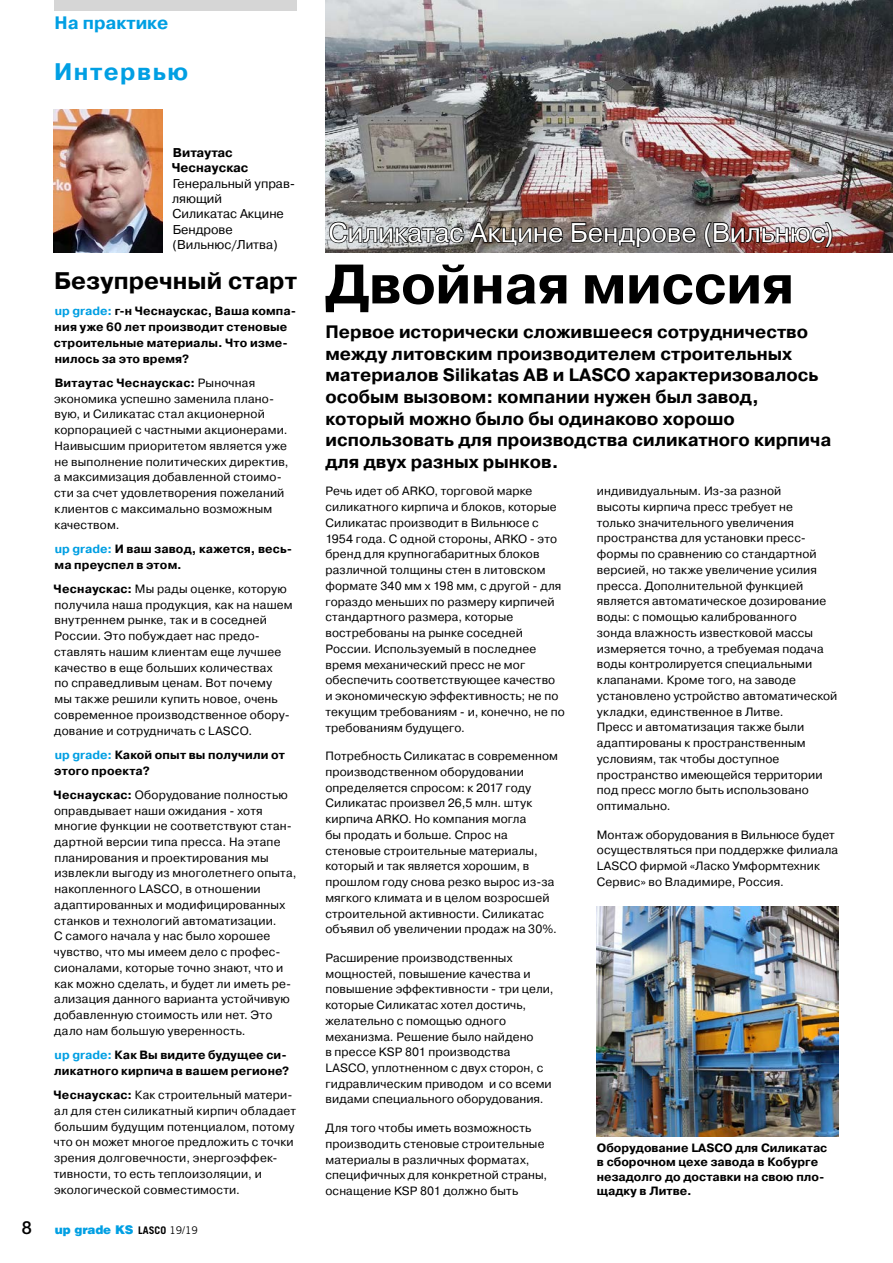
<style>
.page{position:relative;width:893px;height:1263px;background:#fff}
.page>*{position:absolute;margin:0;border:0;box-sizing:border-box;transform-origin:0 0}
.t1{font:700 55.5px "Pragmatica";letter-spacing:-.01em;color:#000}
.t2{font:27px "Pragmatica C";letter-spacing:-.005em;color:#fff}
.t3{font:700 24px "Pragmatica C";color:#000}
.t4{font:700 24px "Pragmatica C";letter-spacing:.06em;color:#009fe3}
.t5{font:700 18px/21.6px "Pragmatica C";color:#000}
.t6{font:700 18px "Pragmatica C";color:#009fe3}
.t7{font:500 18px "Helvetica Neue";color:#000}
.t8{font:12.75px/15.3px "Pragmatica C";color:#000}
.t9{font:700 12.75px/15.3px "Pragmatica";color:#000}
.t10{font:12px/15.8px "Pragmatica C";letter-spacing:.01em;color:#000}
.t11{font:700 12px/15.8px "Pragmatica C";letter-spacing:.01em;color:#000}
.t12{font:900 12px "Helvetica";letter-spacing:-.01em;color:#009fe3}
.s1{color:#009fe3}
.s2{font-weight:700}
.s3{font-family:"Trade Gothic";font-weight:700;font-size:10.5px;color:#000}
.s4{font-family:"Trade Gothic";font-weight:400;font-size:10.5px;color:#000}
</style>
<div class="page">
<div style="left:54px;top:0;width:242px;height:11px;background:#d6d6d6"></div>
<img style="left:325px;top:0;width:568px;height:252px">
<img style="left:53px;top:109px;width:109px;height:144px">
<img style="left:325px;top:221px;width:508px;height:32px">
<img style="left:597px;top:906px;width:242px;height:230px">
<h3 class="t6" style="left:54px;top:13px;width:115px">На практике</h3>
<h3 class="t4" style="left:54px;top:59px;width:136px">Интервью</h3>
<h3 class="t7" style="left:22px;top:1217px;width:12px">8</h3>
<p class="t9" style="left:172px;top:145px;width:78px">Витаутас<br>Чеснаускас</p>
<p class="t8" style="left:172px;top:176px;width:125px">Генеральный управ&shy;ляющий<br>Силикатас Акцине<br>Бендрове (Вильнюс/Литва)</p>
<h3 class="t3" style="left:54px;top:267px;width:245px">Безупречный старт</h3>
<p class="t11" style="left:54px;top:303px;width:244px"><span class="s1">up grade:</span> г-н Чеснаускас, Ваша компа&shy;ния уже 60 лет производит стеновые строительные материалы. Что изме&shy;нилось за это время?</p>
<p class="t10" style="left:54px;top:375px;width:236px"><span class="s2">Витаутас Чеснаускас:</span> Рыночная экономика успешно заменила плано&shy;вую, и Силикатас стал акционерной корпорацией с частными акционерами.<br>Наивысшим приоритетом является уже не выполнение политических директив, а максимизация добавленной стоимо&shy;сти за счет удовлетворения пожеланий клиентов с максимально возможным качеством.</p>
<p class="t11" style="left:55px;top:541px;width:239px"><span class="s1">up grade:</span> И ваш завод, кажется, весь&shy;ма преуспел в этом.</p>
<p class="t10" style="left:54px;top:581px;width:241px"><span class="s2">Чеснаускас:</span> Мы рады оценке, которую получила наша продукция, как на нашем внутреннем рынке, так и в соседней России. Это побуждает нас предо&shy;ставлять нашим клиентам еще лучшее качество в еще больших количествах<br>по справедливым ценам. Вот почему<br>мы также решили купить новое, очень современное производственное обору&shy;дование и сотрудничать с LASCO.</p>
<p class="t11" style="left:54px;top:747px;width:232px"><span class="s1">up grade:</span> Какой опыт вы получили от этого проекта?</p>
<p class="t10" style="left:54px;top:787px;width:244px"><span class="s2">Чеснаускас:</span> Оборудование полностью оправдывает наши ожидания - хотя многие функции не соответствуют стан&shy;дартной версии типа пресса. На этапе планирования и проектирования мы извлекли выгоду из многолетнего опыта, накопленного LASCO, в отношении адаптированных и модифицированных станков и технологий автоматизации.<br>С самого начала у нас было хорошее чувство, что мы имеем дело с профес&shy;сионалами, которые точно знают, что и как можно сделать, и будет ли иметь ре&shy;ализация данного варианта устойчивую добавленную стоимость или нет. Это дало нам большую уверенность.</p>
<p class="t11" style="left:54px;top:1047px;width:237px"><span class="s1">up grade:</span> Как Вы видите будущее си&shy;ликатного кирпича в вашем регионе?</p>
<p class="t10" style="left:53px;top:1087px;width:244px"><span class="s2">Чеснаускас:</span> Как строительный матери&shy;ал для стен силикатный кирпич обладает большим будущим потенциалом, потому что он может многое предложить с точки зрения долговечности, энергоэффек&shy;тивности, то есть теплоизоляции, и экологической совместимости.</p>
<p class="t12" style="left:55px;top:1222px;width:145px">up grade KS <span class="s3">LASCO</span> <span class="s4">19/19</span></p>
<h2 class="t2" style="left:328px;top:218px;width:507px">Силикатас Акцине Бендрове (Вильнюс)</h2>
<h1 class="t1" style="left:325px;top:248px;width:470px">Двойная миссия</h1>
<p class="t5" style="left:325px;top:321px;width:507px">Первое исторически сложившееся сотрудничество между литовским производителем строительных материалов Silikatas AB и LASCO характеризовалось особым вызовом: компании нужен был завод, который можно было бы одинаково хорошо использовать для производства силикатного кирпича для двух разных рынков.</p>
<p class="t10" style="left:325px;top:483px;width:241px">Речь идет об ARKO, торговой марке силикатного кирпича и блоков, которые Силикатас производит в Вильнюсе с 1954 года. С одной стороны, ARKO - это бренд для крупногабаритных блоков различной толщины стен в литовском формате 340 мм х 198 мм, с другой - для гораздо меньших по размеру кирпичей стандартного размера, которые востребованы на рынке соседней России. Используемый в последнее время механический пресс не мог обеспечить соответствующее качество и экономическую эффективность; не по текущим требованиям - и, конечно, не по требованиям будущего.</p>
<p class="t10" style="left:325px;top:748px;width:234px">Потребность Силикатас в современном производственном оборудовании определяется спросом: к 2017 году Силикатас произвел 26,5 млн. штук кирпича ARKO. Но компания могла<br>бы продать и больше. Спрос на стеновые строительные материалы, который и так является хорошим, в прошлом году снова резко вырос из-за мягкого климата и в целом возросшей строительной активности. Силикатас объявил об увеличении продаж на 30%.</p>
<p class="t10" style="left:325px;top:950px;width:230px">Расширение производственных мощностей, повышение качества и повышение эффективности - три цели, которые Силикатас хотел достичь, желательно с помощью одного механизма. Решение было найдено<br>в прессе KSP 801 производства LASCO, уплотненном с двух сторон, с гидравлическим приводом и со всеми видами специального оборудования.</p>
<p class="t10" style="left:325px;top:1120px;width:223px">Для того чтобы иметь возможность производить стеновые строительные материалы в различных форматах, специфичных для конкретной страны, оснащение KSP 801 должно быть</p>
<p class="t10" style="left:597px;top:483px;width:242px">индивидуальным. Из-за разной<br>высоты кирпича пресс требует не<br>только значительного увеличения пространства для установки пресс&shy;формы по сравнению со стандартной версией, но также увеличение усилия пресса. Дополнительной функцией является автоматическое дозирование воды: с помощью калиброванного<br>зонда влажность известковой массы измеряется точно, а требуемая подача воды контролируется специальными клапанами. Кроме того, на заводе установлено устройство автоматической укладки, единственное в Литве.<br>Пресс и автоматизация также были адаптированы к пространственным условиям, так чтобы доступное пространство имеющейся территории под пресс могло быть использовано оптимально.</p>
<p class="t10" style="left:597px;top:827px;width:243px">Монтаж оборудования в Вильнюсе будет осуществляться при поддержке филиала LASCO фирмой «Ласко Умформтехник Сервис» во Владимире, Россия.</p>
<p class="t11" style="left:597px;top:1141px;width:232px;line-height:14.4px">Оборудование LASCO для Силикатас в сборочном цехе завода в Кобурге незадолго до доставки на свою пло&shy;щадку в Литве.</p>
</div>
